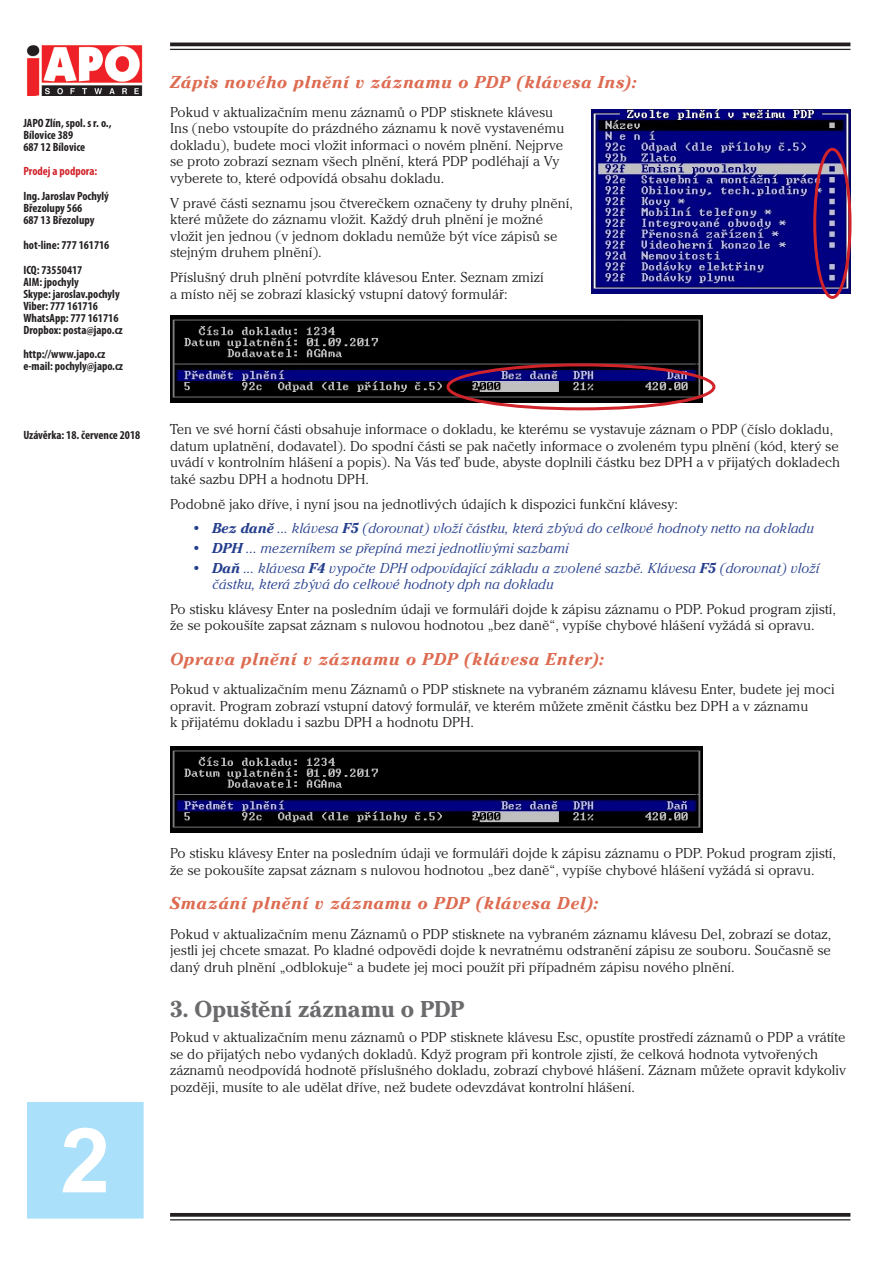
<style>
.page{position:relative;width:893px;height:1263px;background:#fff}
.page>*{position:absolute;margin:0;border:0;box-sizing:border-box;transform-origin:0 0}
.t1{font:700 90px "Arial";color:#fff}
.t2{font:700 24px "Cheltenham Itc TCE";letter-spacing:-.01em;color:#6b6b6e}
.t3{font:italic 700 18px "Cheltenham Itc TCE";letter-spacing:.04em;color:#dd6b51}
.t4{font:15px/16.5px "Cheltenham Itc TCE Ligh";color:#231f20}
.t5{font:15px/15.8px "Cheltenham Itc TCE Ligh Ital";color:#253f8e}
.t6{font:700 condensed 12px/12px "Myriad Pro";color:#231f20}
.t7{font:700 condensed 12px "Myriad Pro";color:#d1232a}
.s1{font-family:"Cheltenham Itc TCE";font-weight:700;font-style:italic}
</style>
<div class="page">
<img style="left:26px;top:45px;width:117px;height:51px">
<hr style="left:170px;top:43px;width:680px;height:3px;background:#231f20">
<hr style="left:170px;top:49px;width:680px;height:1px;background:#231f20">
<svg style="left:170px;top:1213px;width:680px;height:4px;background:#322e2f"></svg>
<hr style="left:170px;top:1219px;width:680px;height:1px;background:#231f20">
<div style="left:26px;top:1100px;width:119px;height:120px;background:#aae0f9;border:2px solid #fff"></div>
<img style="left:591px;top:109px;width:259px;height:184px">
<img style="left:170px;top:316px;width:533px;height:86px">
<div style="left:813px;top:148px;width:38px;height:151px;border:3px solid #d1232a;border-radius:50%"></div>
<img style="left:170px;top:746px;width:533px;height:87px">
<div style="left:446px;top:363px;width:269px;height:47px;border:3px solid #d1232a;border-radius:50%"></div>
<p class="t6" style="left:23px;top:117px;width:90px">JAPO Zlín, spol. s r. o.,<br>Bílovice 389<br>687 12 Bílovice</p>
<p class="t7" style="left:23px;top:164px;width:75px">Prodej a podpora:</p>
<p class="t6" style="left:23px;top:190px;width:87px">Ing. Jaroslav Pochylý<br>Březolupy 566<br>687 13 Březolupy</p>
<p class="t6" style="left:23px;top:232px;width:88px;line-height:24.8px">hot-line: 777 161716<br>ICQ: 73550417</p>
<p class="t6" style="left:23px;top:275px;width:101px">AIM: jpochyly<br>Skype: jaroslav.pochyly<br>Viber: 777 161716<br>WhatsApp: 777 161716<br>Dropbox: posta@japo.cz</p>
<p class="t6" style="left:23px;top:348px;width:101px">http://www.japo.cz e-mail: pochyly@japo.cz</p>
<p class="t6" style="left:23px;top:429px;width:118px">Uzávěrka: 18. července 2018</p>
<p class="t3" style="left:170px;top:71px;width:468px">Zápis nového plnění v záznamu o PDP (klávesa Ins):</p>
<p class="t4" style="left:170px;top:104px;width:396px">Pokud v aktualizačním menu záznamů o PDP stisknete klávesu Ins (nebo vstoupíte do prázdného záznamu k nově vystavenému dokladu), budete moci vložit informaci o novém plnění. Nejprve se proto zobrazí seznam všech plnění, která PDP podléhají a Vy vyberete to, které odpovídá obsahu dokladu.</p>
<p class="t4" style="left:170px;top:195px;width:405px">V pravé části seznamu jsou čtverečkem označeny ty druhy plnění, které můžete do záznamu vložit. Každý druh plnění je možné vložit jen jednou (v jednom dokladu nemůže být více zápisů se stejným druhem plnění).</p>
<p class="t4" style="left:170px;top:269px;width:375px">Příslušný druh plnění potvrdíte klávesou Enter. Seznam zmizí a místo něj se zobrazí klasický vstupní datový formulář:</p>
<p class="t4" style="left:170px;top:421px;width:672px">Ten ve své horní části obsahuje informace o dokladu, ke kterému se vystavuje záznam o PDP (číslo dokladu, datum uplatnění, dodavatel). Do spodní části se pak načetly informace o zvoleném typu plnění (kód, který se uvádí v kontrolním hlášení a popis). Na Vás teď bude, abyste doplnili částku bez DPH a v přijatých dokladech také sazbu DPH a hodnotu DPH.</p>
<p class="t4" style="left:170px;top:496px;width:509px">Podobně jako dříve, i nyní jsou na jednotlivých údajích k dispozici funkční klávesy:</p>
<p class="t5" style="left:191px;top:521px;width:624px"><span class="s1">• Bez daně</span> ... klávesa <span class="s1">F5</span> (dorovnat) vloží částku, která zbývá do celkové hodnoty netto na dokladu</p>
<p class="t5" style="left:191px;top:541px;width:379px"><span class="s1">• DPH</span> ... mezerníkem se přepíná mezi jednotlivými sazbami</p>
<p class="t5" style="left:213px;top:561px;width:608px;text-indent:-21px"><span class="s1">• Daň</span> ... klávesa <span class="s1">F4</span> vypočte DPH odpovídající základu a zvolené sazbě. Klávesa <span class="s1">F5</span> (dorovnat) vloží částku, která zbývá do celkové hodnoty dph na dokladu</p>
<p class="t4" style="left:170px;top:601px;width:667px">Po stisku klávesy Enter na posledním údaji ve formuláři dojde k zápisu záznamu o PDP. Pokud program zjistí, že se pokoušíte zapsat záznam s nulovou hodnotou „bez daně“, vypíše chybové hlášení vyžádá si opravu.</p>
<p class="t3" style="left:170px;top:648px;width:435px">Oprava plnění v záznamu o PDP (klávesa Enter):</p>
<p class="t4" style="left:170px;top:681px;width:666px">Pokud v aktualizačním menu Záznamů o PDP stisknete na vybraném záznamu klávesu Enter, budete jej moci opravit. Program zobrazí vstupní datový formulář, ve kterém můžete změnit částku bez DPH a v záznamu<br>k přijatému dokladu i sazbu DPH a hodnotu DPH.</p>
<p class="t1" style="left:60px;top:1101px;width:52px">2</p>
<p class="t4" style="left:170px;top:845px;width:667px">Po stisku klávesy Enter na posledním údaji ve formuláři dojde k zápisu záznamu o PDP. Pokud program zjistí, že se pokoušíte zapsat záznam s nulovou hodnotou „bez daně“, vypíše chybové hlášení vyžádá si opravu.</p>
<p class="t3" style="left:170px;top:893px;width:430px">Smazání plnění v záznamu o PDP (klávesa Del):</p>
<p class="t4" style="left:170px;top:925px;width:663px;text-align:justify">Pokud v aktualizačním menu Záznamů o PDP stisknete na vybraném záznamu klávesu Del, zobrazí se dotaz, jestli jej chcete smazat. Po kladné odpovědi dojde k nevratnému odstranění zápisu ze souboru. Současně se daný druh plnění „odblokuje“ a budete jej moci použít při případném zápisu nového plnění.</p>
<p class="t2" style="left:170px;top:995px;width:296px">3. Opuštění záznamu o PDP</p>
<p class="t4" style="left:170px;top:1029px;width:678px">Pokud v aktualizačním menu záznamů o PDP stisknete klávesu Esc, opustíte prostředí záznamů o PDP a vrátíte se do přijatých nebo vydaných dokladů. Když program při kontrole zjistí, že celková hodnota vytvořených záznamů neodpovídá hodnotě příslušného dokladu, zobrazí chybové hlášení. Záznam můžete opravit kdykoliv později, musíte to ale udělat dříve, než budete odevzdávat kontrolní hlášení.</p>
</div>
